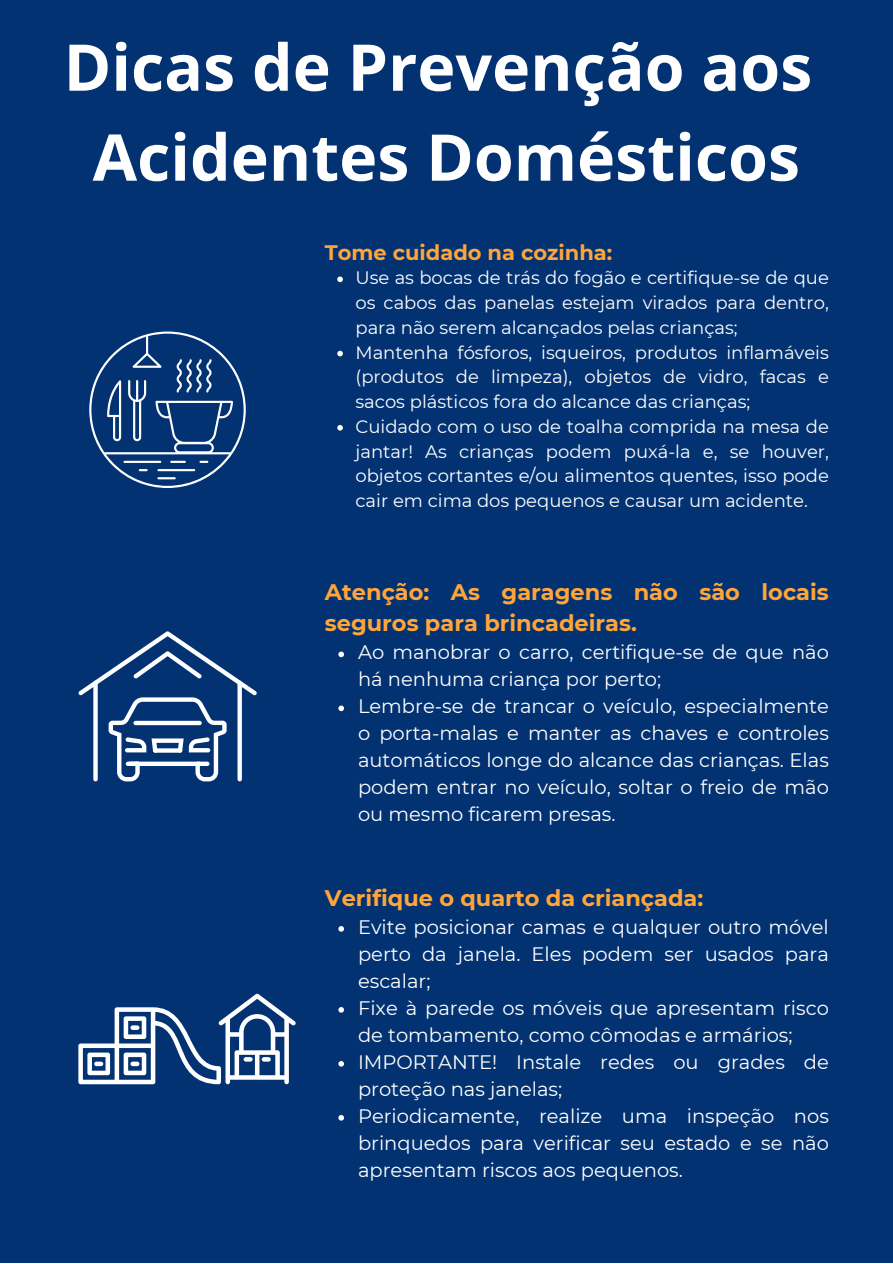
<style>
.page{position:relative;width:893px;height:1264px;background:#fff}
.page>*{position:absolute;margin:0;border:0;box-sizing:border-box;transform-origin:0 0}
.t1{font:700 64.5px "Open Sans";color:#fff}
.t2{font:700 22.5px/31.5px "Montserrat";color:#ffa53a}
.t3{font:700 21px "Montserrat";color:#ffa53a}
.t4{font:19.5px/27px "Montserrat";color:#fff}
.t5{font:18px/24.8px "Montserrat";color:#fff;text-align:justify}
</style>
<div class="page">
<div style="left:0;top:0;width:892px;height:1262px;background:#023272"></div>
<svg style="left:89px;top:331px;width:156px;height:157px"></svg>
<svg style="left:78px;top:631px;width:179px;height:150px"></svg>
<div style="left:195px;top:761px;width:14px;height:5px;background:#fff;border-radius:2px"></div>
<div style="left:126px;top:761px;width:14px;height:5px;background:#fff;border-radius:2px"></div>
<svg style="left:338px;top:651px;width:6px;height:6px"></svg>
<svg style="left:338px;top:705px;width:6px;height:6px"></svg>
<svg style="left:78px;top:993px;width:218px;height:91px"></svg>
<svg style="left:337px;top:276px;width:6px;height:6px"></svg>
<svg style="left:337px;top:351px;width:6px;height:5px"></svg>
<svg style="left:337px;top:425px;width:6px;height:5px"></svg>
<svg style="left:338px;top:926px;width:6px;height:5px"></svg>
<svg style="left:338px;top:1007px;width:6px;height:5px"></svg>
<svg style="left:338px;top:1061px;width:6px;height:5px"></svg>
<svg style="left:338px;top:1115px;width:6px;height:5px"></svg>
<p class="t1" style="left:64px;top:22px;width:750px">Dicas de Prevenção aos</p>
<p class="t1" style="left:93px;top:112px;width:708px">Acidentes Domésticos</p>
<p class="t3" style="left:325px;top:239px;width:289px">Tome cuidado na cozinha:</p>
<p class="t5" style="left:355px;top:265px;width:475px">Use as bocas de trás do fogão e certifique-se de que os cabos das panelas estejam virados para dentro, para não serem alcançados pelas crianças;</p>
<p class="t5" style="left:355px;top:340px;width:475px">Mantenha fósforos, isqueiros, produtos inflamáveis (produtos de limpeza), objetos de vidro, facas e sacos plásticos fora do alcance das crianças;</p>
<p class="t5" style="left:355px;top:414px;width:475px">Cuidado com o uso de toalha comprida na mesa de jantar! As crianças podem puxá-la e, se houver, objetos cortantes e/ou alimentos quentes, isso pode cair em cima dos pequenos e causar um acidente.</p>
<p class="t2" style="left:325px;top:576px;width:505px">Atenção: As garagens não são locais seguros para brincadeiras.</p>
<p class="t4" style="left:358px;top:639px;width:472px">Ao manobrar o carro, certifique-se de que não há nenhuma criança por perto;</p>
<p class="t4" style="left:358px;top:693px;width:472px;text-align:justify">Lembre-se de trancar o veículo, especialmente o porta-malas e manter as chaves e controles automáticos longe do alcance das crianças. Elas podem entrar no veículo, soltar o freio de mão ou mesmo ficarem presas.</p>
<p class="t2" style="left:325px;top:882px;width:380px">Verifique o quarto da criançada:</p>
<p class="t4" style="left:358px;top:913px;width:472px;text-align:justify">Evite posicionar camas e qualquer outro móvel perto da janela. Eles podem ser usados para escalar;</p>
<p class="t4" style="left:358px;top:994px;width:472px">Fixe à parede os móveis que apresentam risco de tombamento, como cômodas e armários;</p>
<p class="t4" style="left:358px;top:1048px;width:472px">IMPORTANTE! Instale redes ou grades de proteção nas janelas;</p>
<p class="t4" style="left:358px;top:1102px;width:472px;text-align:justify">Periodicamente, realize uma inspeção nos brinquedos para verificar seu estado e se não apresentam riscos aos pequenos.</p>
</div>
